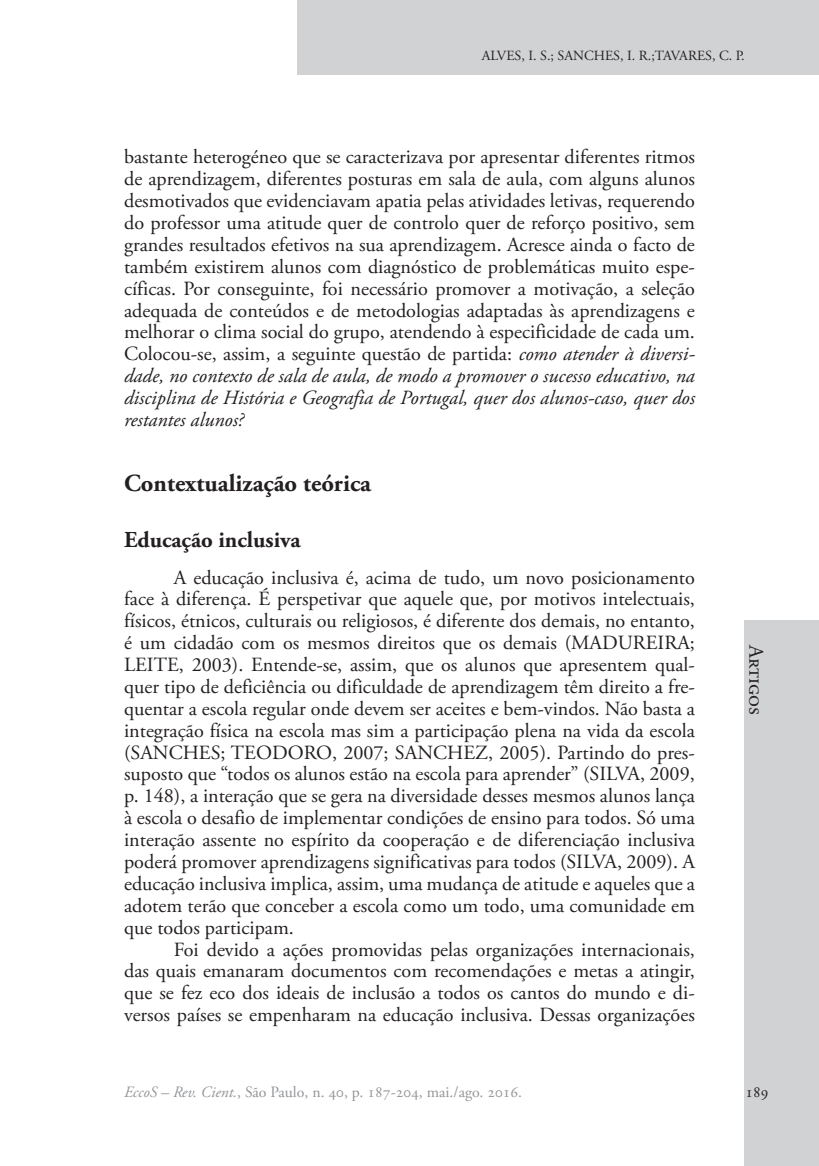
<style>
.page{position:relative;width:819px;height:1166px;background:#fff}
.page>*{position:absolute;margin:0;border:0;box-sizing:border-box;transform-origin:0 0}
.t1{font:700 24.5px "Adobe Garamond Pro";color:#231f20}
.t2{font:700 22.75px "Adobe Garamond Pro";color:#231f20}
.t3{font:21px "Adobe Garamond Pro";color:#231f20}
.t4{font:20.12px/21.9px "Adobe Garamond Pro";color:#231f20;text-align:justify}
.t5{font:15.75px "Adobe Garamond Pro";color:#939598}
.t6{font:15.75px "Adobe Garamond Pro";color:#231f20}
.t7{font:14px "Adobe Garamond Pro";color:#231f20}
.s1{font-style:italic}
</style>
<div class="page">
<div style="left:298px;top:0;width:521px;height:74px;background:#d1d2d4"></div>
<div style="left:744px;top:620px;width:75px;height:546px;background:#d1d2d4"></div>
<p class="t7" style="left:481px;top:47px;width:264px">ALVES, I. S.; SANCHES, I. R.;TAVARES, C. P.</p>
<p class="t4" style="left:124px;top:147px;width:572px">bastante heterogéneo que se caracterizava por apresentar diferentes ritmos de aprendizagem, diferentes posturas em sala de aula, com alguns alunos desmotivados que evidenciavam apatia pelas atividades letivas, requerendo do professor uma atitude quer de controlo quer de reforço positivo, sem grandes resultados efetivos na sua aprendizagem. Acresce ainda o facto de também existirem alunos com diagnóstico de problemáticas muito espe&shy;cíficas. Por conseguinte, foi necessário promover a motivação, a seleção adequada de conteúdos e de metodologias adaptadas às aprendizagens e melhorar o clima social do grupo, atendendo à especificidade de cada um.<br>Colocou-se, assim, a seguinte questão de partida: <span class="s1">como atender à diversi&shy;dade, no contexto de sala de aula, de modo a promover o sucesso educativo, na disciplina de História e Geografia de Portugal, quer dos alunos-caso, quer dos restantes alunos?</span></p>
<p class="t1" style="left:124px;top:469px;width:248px">Contextualização teórica</p>
<p class="t2" style="left:124px;top:526px;width:178px">Educação inclusiva</p>
<p class="t4" style="left:124px;top:567px;width:572px;text-indent:50px">A educação inclusiva é, acima de tudo, um novo posicionamento face à diferença. É perspetivar que aquele que, por motivos intelectuais, físicos, étnicos, culturais ou religiosos, é diferente dos demais, no entanto, é um cidadão com os mesmos direitos que os demais (MADUREIRA; LEITE, 2003). Entende-se, assim, que os alunos que apresentem qual&shy;quer tipo de deficiência ou dificuldade de aprendizagem têm direito a fre&shy;quentar a escola regular onde devem ser aceites e bem-vindos. Não basta a integração física na escola mas sim a participação plena na vida da escola (SANCHES; TEODORO, 2007; SANCHEZ, 2005). Partindo do pres&shy;suposto que “todos os alunos estão na escola para aprender” (SILVA, 2009, p. 148), a interação que se gera na diversidade desses mesmos alunos lança à escola o desafio de implementar condições de ensino para todos. Só uma interação assente no espírito da cooperação e de diferenciação inclusiva poderá promover aprendizagens significativas para todos (SILVA, 2009). A educação inclusiva implica, assim, uma mudança de atitude e aqueles que a adotem terão que conceber a escola como um todo, uma comunidade em que todos participam.</p>
<p class="t4" style="left:124px;top:939px;width:572px;text-indent:50px">Foi devido a ações promovidas pelas organizações internacionais, das quais emanaram documentos com recomendações e metas a atingir, que se fez eco dos ideais de inclusão a todos os cantos do mundo e di&shy;versos países se empenharam na educação inclusiva. Dessas organizações</p>
<p class="t3" style="left:768px;top:645px;width:71px;rotate:90deg">Artigos</p>
<p class="t3" style="left:768px;top:645px;width:101px;rotate:90deg">Expediente</p>
<p class="t5" style="left:124px;top:1083px;width:399px"><span class="s1">EccoS – Rev. Cient.</span>, São Paulo, n. 40, p. 187-204, mai./ago. 2016.</p>
<p class="t6" style="left:745px;top:1083px;width:25px">189</p>
</div>
